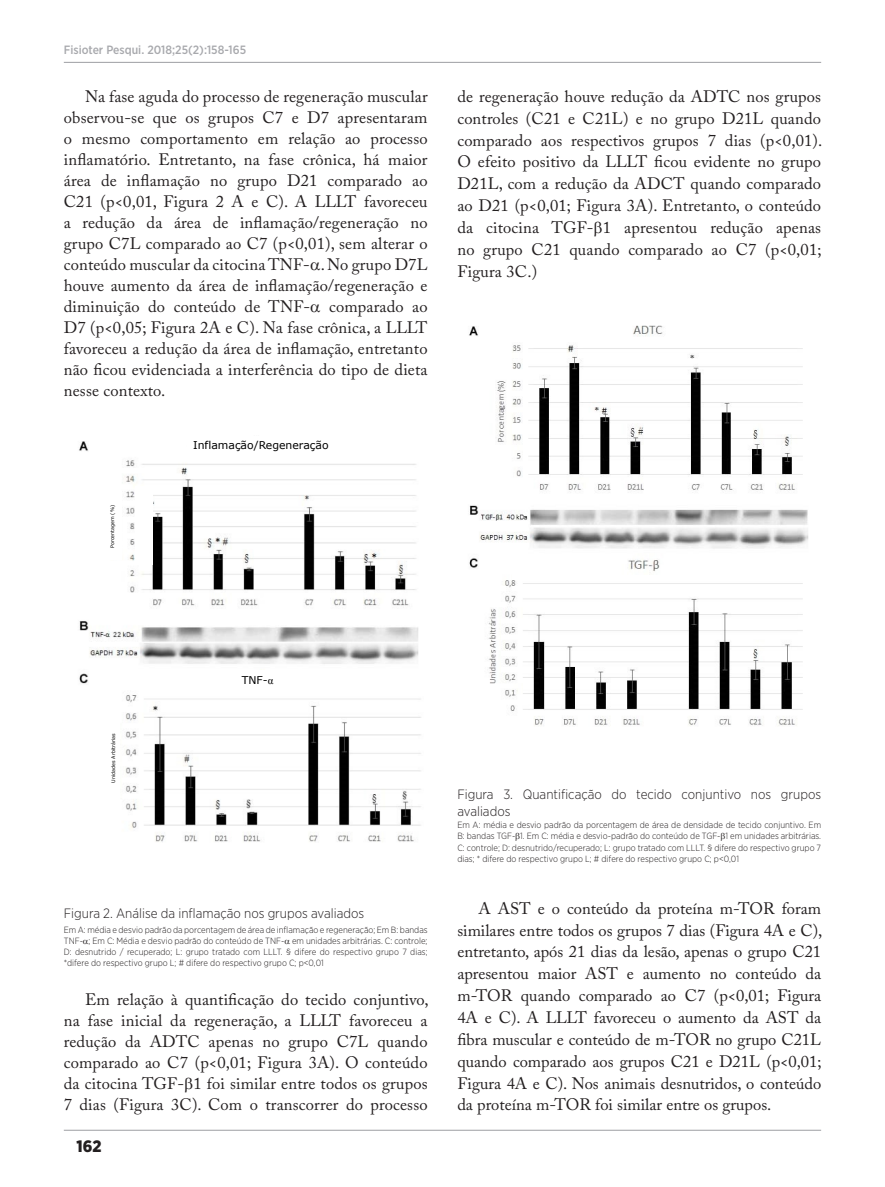
<style>
.page{position:relative;width:885px;height:1187px;background:#fff}
.page>*{position:absolute;margin:0;border:0;box-sizing:border-box;transform-origin:0 0}
.TEXTO{font:16.5px/21px "Adobe Caslon Pro";letter-spacing:.01em;color:#231f20;text-align:justify}
.t1{font:900 16.5px "Gotham Narrow";color:#231f20}
.Figura_tit{font:300 13.5px/17.1px "Gotham Narrow";color:#231f20}
.t2{font:500 12px "Gotham Narrow";color:#a8a9ad}
.t3{font:10.65px "Verdana";color:#000}
.legenda_fonte{font:300 9px/10.8px "Gotham Narrow";color:#231f20;text-align:justify}
.t4{font:4.8px "Verdana";color:#000}
.s1{font-family:"Times New Roman"}
</style>
<div class="page">
<hr style="left:64px;top:62px;width:757px;height:1px;background:#a8a9ad">
<hr style="left:64px;top:1129px;width:757px;height:1px;background:#a8a9ad">
<img style="left:79px;top:441px;width:342px;height:401px">
<div style="left:135px;top:486px;width:18px;height:79px;background:#fff"></div>
<div style="left:108px;top:491px;width:14px;height:69px;background:#fff"></div>
<div style="left:106px;top:721px;width:14px;height:80px;background:#fff"></div>
<div style="left:187px;top:436px;width:147px;height:21px;background:#fff"></div>
<div style="left:180px;top:670px;width:147px;height:22px;background:#fff"></div>
<img style="left:469px;top:325px;width:340px;height:401px">
<p class="t2" style="left:64px;top:42px;width:184px">Fisioter Pesqui. 2018;25(2):158-165</p>
<p class="TEXTO" style="left:64px;top:86px;width:365px;text-indent:21px">Na fase aguda do processo de regeneração muscular observou-se que os grupos C7 e D7 apresentaram o mesmo comportamento em relação ao processo inflamatório. Entretanto, na fase crônica, há maior área de inflamação no grupo D21 comparado ao C21 (p&lt;0,01, Figura 2 A e C). A LLLT favoreceu a redução da área de inflamação/regeneração no grupo C7L comparado ao C7 (p&lt;0,01), sem alterar o conteúdo muscular da citocina TNF- . No grupo D7L houve aumento da área de inflamação/regeneração e diminuição do conteúdo de TNF- comparado ao D7 (p&lt;0,05; Figura 2A e C). Na fase crônica, a LLLT favoreceu a redução da área de inflamação, entretanto não ficou evidenciada a interferência do tipo de dieta nesse contexto.</p>
<p class="t4" style="left:109px;top:548px;width:44px;rotate:-90deg">Porcentagem (%)</p>
<p class="t3" style="left:193px;top:438px;width:137px">Inflamação/Regeneração</p>
<p class="TEXTO" style="left:457px;top:85px;width:366px;line-height:21.9px">de regeneração houve redução da ADTC nos grupos controles (C21 e C21L) e no grupo D21L quando comparado aos respectivos grupos 7 dias (p&lt;0,01).<br>O efeito positivo da LLLT ficou evidente no grupo D21L, com a redução da ADCT quando comparado ao D21 (p&lt;0,01; Figura 3A). Entretanto, o conteúdo da citocina TGF- 1 apresentou redução apenas no grupo C21 quando comparado ao C7 (p&lt;0,01; Figura 3C.)</p>
<p class="t4" style="left:110px;top:782px;width:51px;rotate:-90deg">Unidades Arbitrárias</p>
<p class="t3" style="left:242px;top:673px;width:33px">TNF-<span class="s1">α</span></p>
<p class="Figura_tit" style="left:64px;top:904px;width:302px">Figura 2. Análise da inflamação nos grupos avaliados</p>
<p class="legenda_fonte" style="left:64px;top:924px;width:365px">Em A: média e desvio padrão da porcentagem de área de inflamação e regeneração; Em B: bandas TNF- ; Em C: Média e desvio padrão do conteúdo de TNF- em unidades arbitrárias. C: controle; D: desnutrido / recuperado; L: grupo tratado com LLLT. § difere do respectivo grupo 7 dias; *difere do respectivo grupo L; # difere do respectivo grupo C; p&lt;0,01</p>
<p class="TEXTO" style="left:64px;top:989px;width:366px;text-indent:21px">Em relação à quantificação do tecido conjuntivo, na fase inicial da regeneração, a LLLT favoreceu a redução da ADTC apenas no grupo C7L quando comparado ao C7 (p&lt;0,01; Figura 3A). O conteúdo da citocina TGF- 1 foi similar entre todos os grupos 7 dias (Figura 3C). Com o transcorrer do processo</p>
<p class="t1" style="left:77px;top:1135px;width:26px">162</p>
<p class="Figura_tit" style="left:457px;top:785px;width:365px">Figura 3. Quantificação do tecido conjuntivo nos grupos avaliados</p>
<p class="legenda_fonte" style="left:457px;top:818px;width:365px;line-height:11.7px">Em A: média e desvio padrão da porcentagem de área de densidade de tecido conjuntivo. Em B: bandas TGF- 1. Em C: média e desvio-padrão do conteúdo de TGF- 1 em unidades arbitrárias.<br>C: controle; D: desnutrido/recuperado; L: grupo tratado com LLLT. § difere do respectivo grupo 7 dias; * difere do respectivo grupo L; # difere do respectivo grupo C; p&lt;0,01</p>
<p class="TEXTO" style="left:457px;top:897px;width:366px;line-height:21.9px;text-indent:21px">A AST e o conteúdo da proteína m-TOR foram similares entre todos os grupos 7 dias (Figura 4A e C), entretanto, após 21 dias da lesão, apenas o grupo C21 apresentou maior AST e aumento no conteúdo da m-TOR quando comparado ao C7 (p&lt;0,01; Figura 4A e C). A LLLT favoreceu o aumento da AST da fibra muscular e conteúdo de m-TOR no grupo C21L quando comparado aos grupos C21 e D21L (p&lt;0,01; Figura 4A e C). Nos animais desnutridos, o conteúdo da proteína m-TOR foi similar entre os grupos.</p>
</div>
